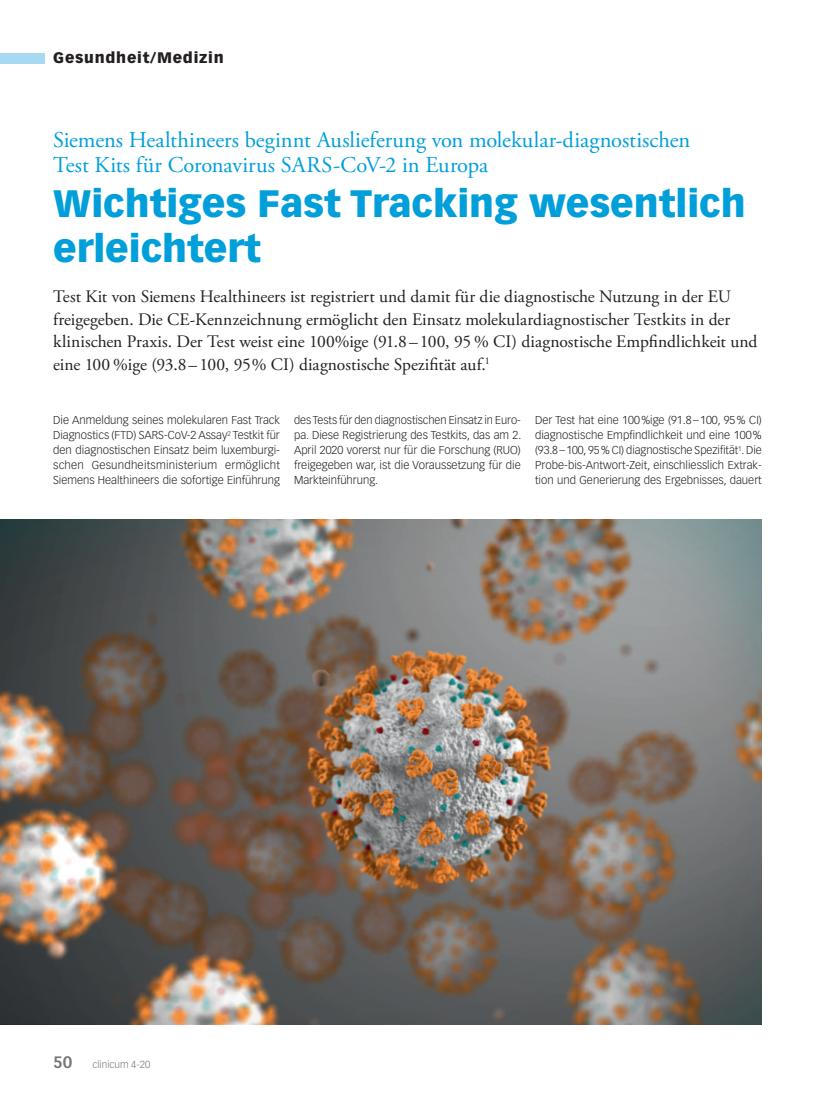
<style>
.page{position:relative;width:815px;height:1099px;background:#fff}
.page>*{position:absolute;margin:0;border:0;box-sizing:border-box;transform-origin:0 0}
.Titel_GM{font:900 37.5px/45px "Vectora LT Std";color:#009fda}
.Obertitel_GM{font:22.5px/25px "Adobe Garamond Pro";color:#009fda}
.Lead{font:17.5px/22.5px "Adobe Garamond Pro";color:#231f20}
.t1{font:900 15px "Vectora LT Std";letter-spacing:.05em;color:#231f20}
.Lauftext{font:300 11.25px/15px "Vectora LT Std";color:#231f20;text-align:justify}
.t2{font:300 10px "Vectora LT Std";color:#76787b}
.s1{font-weight:700;font-size:16.25px}
</style>
<div class="page">
<div style="left:0;top:53px;width:45px;height:10px;background:#a5daf2"></div>
<img style="left:0;top:520px;width:762px;height:504px">
<h3 class="t1" style="left:53px;top:49px;width:172px">Gesundheit/Medizin</h3>
<p class="Obertitel_GM" style="left:53px;top:128px;width:639px">Siemens Healthineers beginnt Auslieferung von molekular-diagnostischen<br>Test Kits für Coronavirus SARS-CoV-2 in Europa</p>
<p class="Titel_GM" style="left:53px;top:180px;width:694px">Wichtiges Fast Tracking wesentlich erleichtert</p>
<p class="Lead" style="left:53px;top:286px;width:706px">Test Kit von Siemens Healthineers ist registriert und damit für die diagnostische Nutzung in der EU freigegeben. Die CE-Kennzeichnung ermöglicht den Einsatz molekulardiagnostischer Testkits in der klinischen Praxis. Der Test weist eine 100%ige (91.8– 100, 95 % CI) diagnostische Empfindlichkeit und eine 100 %ige (93.8–100, 95% CI) diagnostische Spezifität auf.<sup>1</sup></p>
<p class="Lauftext" style="left:53px;top:413px;width:228px">Die Anmeldung seines molekularen Fast Track Diagnostics (FTD) SARS-CoV-2 Assay<sup>2</sup> Testkit fü r den diagnostischen Einsatz beim luxemburgi&shy;schen Gesundheitsministerium ermöglicht Siemens Healthineers die sofortige Einfü hrung</p>
<p class="Lauftext" style="left:294px;top:413px;width:229px">des Tests fü r den diagnostischen Einsatz in Euro&shy;pa. Diese Registrierung des Testkits, das am 2.<br>April 2020 vorerst nur fü r die Forschung (RUO) freigegeben war, ist die Voraussetzung fü r die Markteinfü hrung.</p>
<p class="Lauftext" style="left:535px;top:413px;width:228px">Der Test hat eine 100%ige (91.8–100, 95% CI) diagnostische Empfindlichkeit und eine 100% (93.8–100, 95% CI) diagnostische Spezifität<sup>1</sup>. Die Probe-bis-Antwort-Zeit, einschliesslich Extrak&shy;tion und Generierung des Ergebnisses, dauert</p>
<p class="t2" style="left:53px;top:1058px;width:99px"><span class="s1">50</span> clinicum 4-20</p>
</div>
